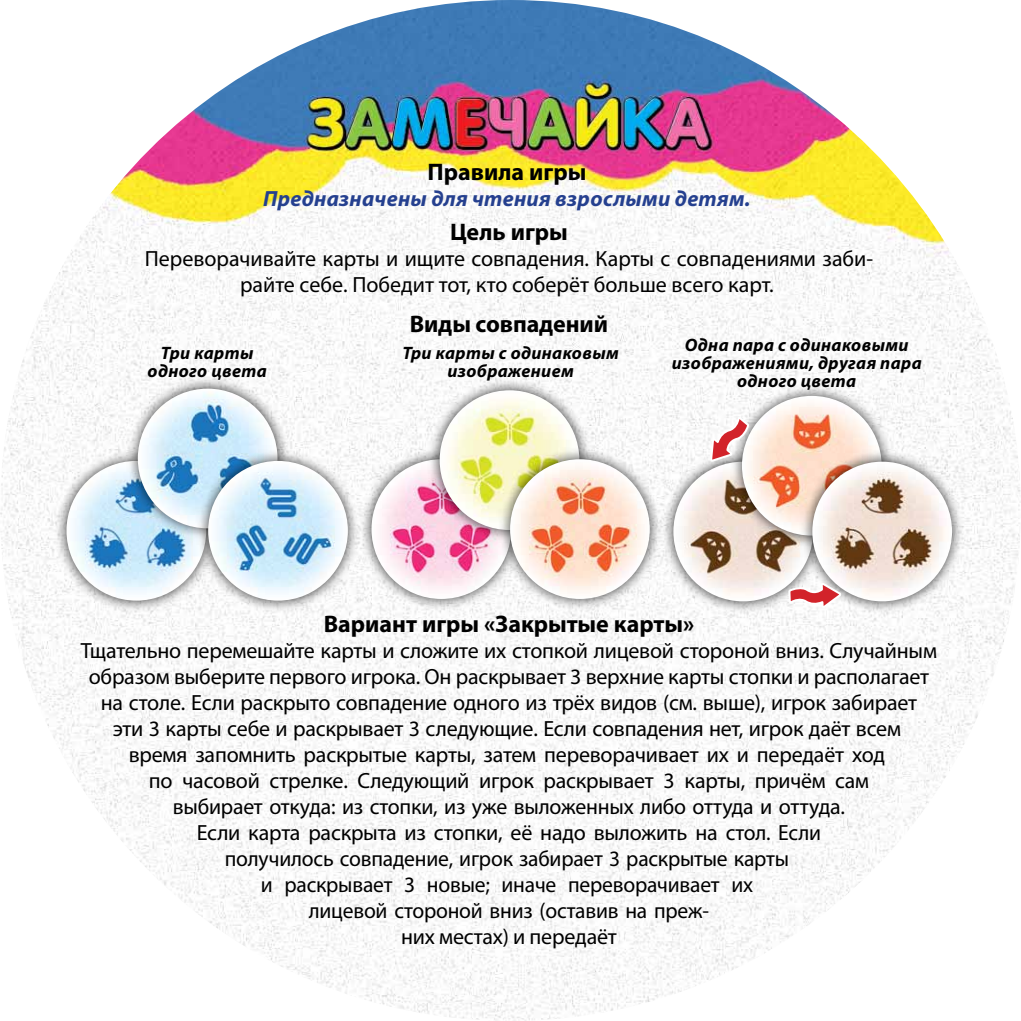
<style>
.page{position:relative;width:1021px;height:1021px;background:#fff}
.page>*{position:absolute;margin:0;border:0;box-sizing:border-box;transform-origin:0 0}
.t1{font:700 24px "Myriad Pro";color:#000}
.t2{font:22px/26px "Myriad Pro";letter-spacing:-.01em;color:#000;text-align:center}
.t3{font:italic 700 22px "Myriad Pro";letter-spacing:.01em;color:#25408f}
.t4{font:italic 700 18px/18px "Myriad Pro";letter-spacing:.02em;color:#000;text-align:center}
</style>
<div class="page">
<img style="left:0;top:0;width:1020px;height:1020px;border-radius:510px">
<div style="left:54px;top:448px;width:164px;height:164px;background:#000;opacity:.75"></div>
<img style="left:66px;top:461px;width:140px;height:139px;border-radius:70px">
<div style="left:125px;top:376px;width:164px;height:164px;background:#000;opacity:.75"></div>
<img style="left:138px;top:388px;width:139px;height:140px;border-radius:70px">
<div style="left:196px;top:448px;width:164px;height:164px;background:#000;opacity:.75"></div>
<img style="left:208px;top:461px;width:140px;height:139px;border-radius:70px">
<div style="left:359px;top:446px;width:164px;height:165px;background:#000;opacity:.75"></div>
<img style="left:371px;top:459px;width:140px;height:140px;border-radius:70px">
<div style="left:427px;top:378px;width:164px;height:164px;background:#000;opacity:.75"></div>
<img style="left:439px;top:390px;width:140px;height:140px;border-radius:70px">
<div style="left:497px;top:446px;width:164px;height:165px;background:#000;opacity:.75"></div>
<img style="left:510px;top:459px;width:139px;height:140px;border-radius:70px">
<div style="left:661px;top:449px;width:164px;height:164px;background:#000;opacity:.75"></div>
<img style="left:673px;top:461px;width:140px;height:140px;border-radius:70px">
<div style="left:729px;top:383px;width:164px;height:164px;background:#000;opacity:.75"></div>
<img style="left:742px;top:396px;width:139px;height:139px;border-radius:70px">
<div style="left:799px;top:449px;width:165px;height:164px;background:#000;opacity:.75"></div>
<img style="left:812px;top:461px;width:140px;height:140px;border-radius:70px">
<svg style="left:708px;top:398px;width:42px;height:65px"></svg>
<svg style="left:787px;top:581px;width:55px;height:29px"></svg>
<p class="t1" style="left:427px;top:156px;width:160px">Правила игры</p>
<p class="t3" style="left:263px;top:184px;width:489px">Предназначены для чтения взрослыми детям.</p>
<p class="t1" style="left:450px;top:216px;width:119px">Цель игры</p>
<p class="t2" style="left:145px;top:245px;width:730px">Переворачивайте карты и ищите совпадения. Карты с совпадениями заби&shy;райте себе. Победит тот, кто соберёт больше всего карт.</p>
<p class="t1" style="left:410px;top:308px;width:200px">Виды совпадений</p>
<p class="t4" style="left:148px;top:343px;width:121px">Три карты одного цвета</p>
<p class="t4" style="left:402px;top:343px;width:218px">Три карты с одинаковым изображением</p>
<p class="t4" style="left:671px;top:335px;width:251px">Одна пара с одинаковыми изображениями, другая пара одного цвета</p>
<p class="t1" style="left:324px;top:608px;width:372px">Вариант игры «Закрытые карты»</p>
<p class="t2" style="left:81px;top:637px;width:857px">Тщательно перемешайте карты и сложите их стопкой лицевой стороной вниз. Случайным образом выберите первого игрока. Он раскрывает 3 верхние карты стопки и располагает на столе. Если раскрыто совпадение одного из трёх видов (см. выше), игрок забирает<br>эти 3 карты себе и раскрывает 3 следующие. Если совпадения нет, игрок даёт всем<br>время запомнить раскрытые карты, затем переворачивает их и передаёт ход<br>по часовой стрелке. Следующий игрок раскрывает 3 карты, причём сам<br>выбирает откуда: из стопки, из уже выложенных либо оттуда и оттуда.<br>Если карта раскрыта из стопки, её надо выложить на стол. Если<br>получилось совпадение, игрок забирает 3 раскрытые карты<br>и раскрывает 3 новые; иначе переворачивает их<br>лицевой стороной вниз (оставив на преж-<br>них местах) и передаёт</p>
</div>
